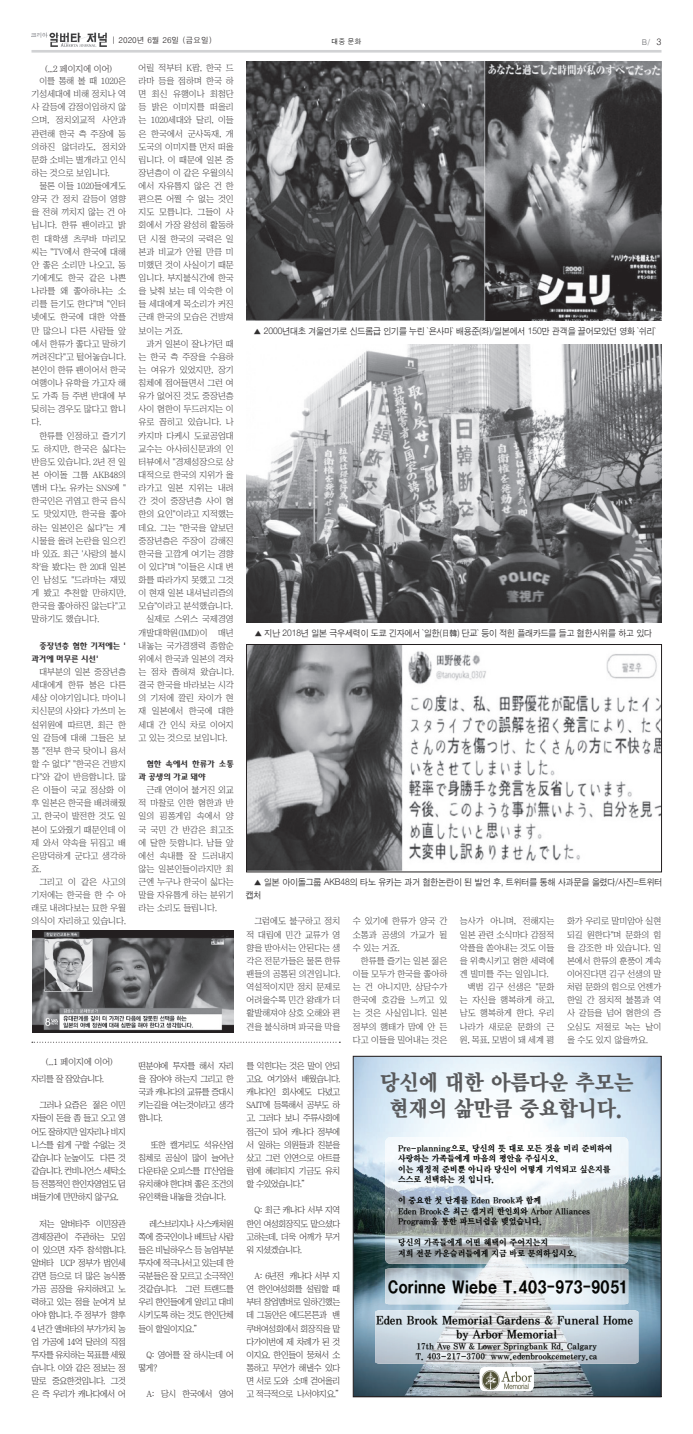
<style>
.page{position:relative;width:693px;height:1434px;background:#fff}
.page>*{position:absolute;margin:0;border:0;box-sizing:border-box;transform-origin:0 0}
.t1{font:21.96px/26.3px "YDIY Mj O360";color:#58595b;text-align:center;scale:.94 1}
.t2{font:17.15px "YDI Croun M";color:#040503;scale:.94 1}
.t3{font:12.25px/14.7px "YDIY Mj O360";letter-spacing:-.01em;color:#040503;text-align:center;scale:.94 1}
.t4{font:9.19px/13.1px "Sand Jg";letter-spacing:-.005em;color:#312f30;scale:.95 1}
.t5{font:8.75px/13.1px "Chosunilbo NM";letter-spacing:-.005em;color:#312f30;text-align:justify}
.t6{font:8.75px/13.1px "Chosunilbo NM";letter-spacing:-.05em;color:#231f20;text-align:justify}
.t7{font:8.75px/10.5px "YDIY Mj O360";color:#040503;scale:.94 1}
.t8{font:8.75px/13.1px "YDI2002";letter-spacing:-.005em;color:#312f30}
.t9{font:7.88px "H2 gtr M";color:#231f20}
.t10{font:7.88px "H2 gtr M";color:#6c6d70}
.t11{font:7px "H2 gtr M";color:#000}
.s1{font-size:8.75px;color:#231f20}
</style>
<div class="page">
<hr style="left:32px;top:50px;width:630px;height:3px;background:#d1d2d4">
<img style="left:32px;top:32px;width:74px;height:15px">
<svg style="left:355px;top:1057px;width:305px;height:337px"></svg>
<img style="left:385px;top:1268px;width:243px;height:36px">
<img style="left:375px;top:1310px;width:263px;height:53px">
<img style="left:385px;top:1137px;width:243px;height:126px">
<svg style="left:480px;top:1366px;width:54px;height:24px"></svg>
<img style="left:481px;top:1367px;width:51px;height:22px">
<div style="left:353px;top:1055px;width:309px;height:341px;border:1px solid #231f20"></div>
<svg style="left:32px;top:1041px;width:308px;height:1px"></svg>
<img style="left:247px;top:61px;width:415px;height:259px">
<img style="left:248px;top:646px;width:412px;height:224px">
<div style="left:246px;top:644px;width:416px;height:228px;border:1px solid #231f20"></div>
<img style="left:247px;top:345px;width:415px;height:277px">
<img style="left:32px;top:930px;width:202px;height:102px">
<p class="t9" style="left:112px;top:36px;width:102px">| 2020년 6월 26일 (금요일)</p>
<p class="t11" style="left:331px;top:38px;width:32px">대중 문화</p>
<p class="t10" style="left:642px;top:38px;width:21px">B/ <span class="s1">3</span></p>
<p class="t6" style="left:45px;top:62px;width:69px">(...2 페이지에 이어)</p>
<p class="t5" style="left:32px;top:74px;width:96px;text-indent:8px">이를 통해 볼 때 1020은 기성세대에 비해 정치나 역 사 갈등에 감정이입하지 않 으며, 정치외교적 사안과 관련해 한국 측 주장에 동 의하진 않더라도, 정치와 문화 소비는 별개라고 인식 하는 것으로 보입니다.</p>
<p class="t5" style="left:32px;top:179px;width:96px;text-indent:8px">물론 이들 1020들에게도 양국 간 정치 갈등이 영향 을 전혀 끼치지 않는 건 아 닙니다. 한류 팬이라고 밝 힌 대학생 츠쿠바 마리모 씨는 "TV에서 한국에 대해 안 좋은 소리만 나오고, 동 기에게도 한국 같은 나쁜 나라를 왜 좋아하냐는 소 리를 듣기도 한다"며 "인터 넷에도 한국에 대한 악플 만 많으니 다른 사람들 앞 에서 한류가 좋다고 말하기 꺼려진다"고 털어놓습니다. 본인이 한류 팬이어서 한국 여행이나 유학을 가고자 해 도 가족 등 주변 반대에 부 딪히는 경우도 많다고 합니 다.</p>
<p class="t5" style="left:32px;top:429px;width:96px;text-indent:8px">한류를 인정하고 즐기기 도 하지만, 한국은 싫다는 반응도 있습니다. 2년 전 일 본 아이돌 그룹 AKB48의 멤버 다노 유카는 SNS에 " 한국인은 귀엽고 한국 음식 도 맛있지만, 한국을 좋아 하는 일본인은 싫다"는 게 시물을 올려 논란을 일으킨 바 있죠. 최근 '사랑의 불시 착'을 봤다는 한 20대 일본 인 남성도 "드라마는 재밌 게 봤고 추천할 만하지만, 한국을 좋아하진 않는다"고 말하기도 했습니다.</p>
<p class="t8" style="left:32px;top:639px;width:96px;text-indent:8px">중장년층 혐한 기저에는 ' 과거에 머무른 시선'</p>
<p class="t5" style="left:32px;top:665px;width:96px;text-indent:8px">대부분의 일본 중장년층 세대에게 한류 붐은 다른 세상 이야기입니다. 마이니 치신문의 사와다 가쓰미 논 설위원에 따르면, 최근 한 일 갈등에 대해 그들은 보 통 "전부 한국 탓이니 용서 할 수 없다" "한국은 건방지 다"와 같이 반응합니다. 많 은 이들이 국교 정상화 이 후 일본은 한국을 배려해줬 고, 한국이 발전한 것도 일 본이 도와줬기 때문인데 이 제 와서 약속을 뒤집고 배 은망덕하게 군다고 생각하 죠.</p>
<p class="t5" style="left:32px;top:875px;width:96px;text-indent:8px">그리고 이 같은 사고의 기저에는 한국을 한 수 아 래로 내려다보는 묘한 우월 의식이 자리하고 있습니다.</p>
<p class="t6" style="left:46px;top:1055px;width:69px">(...1 페이지에 이어)</p>
<p class="t6" style="left:32px;top:1072px;width:74px">자리를 잘 잡았습니다.</p>
<p class="t6" style="left:32px;top:1098px;width:96px;text-indent:8px">그러나 요즘은 젊은 이민 자들이 돈을 좀 들고 오고 영 어도 잘하지만 일자리나 비지 니스를 쉽게 구할 수없는 것 같습니다 눈높이도 다른 것 같습니다. 컨비니언스 세탁소 등 전통적인 한인자영업도 덤 벼들기에 만만하지 않구요.</p>
<p class="t6" style="left:32px;top:1216px;width:96px;text-indent:8px">저는 알버타주 이민장관 경제장관이 주관하는 모임 이 있으면 자주 참석합니다. 알버타 UCP 정부가 법인세 감면 등으로 더 많은 농식품 가공 공장을 유치하려고 노 력하고 있는 점을 눈여겨 보 아야 합니다. 주 정부가 향후 4 년간 앨버타의 부가가치 농 업 가공에 14억 달러의 직접 투자를 유치하는 목표를 세웠 습니다. 이와 같은 정보는 정 말로 중요한것입니다. 그것 은 즉 우리가 캐나다에서 어</p>
<p class="t5" style="left:139px;top:61px;width:97px">어릴 적부터 K팝, 한국 드 라마 등을 접하며 한국 하 면 최신 유행이나 최첨단 등 밝은 이미지를 떠올리 는 1020세대와 달리, 이들 은 한국에서 군사독재, 개 도국의 이미지를 먼저 떠올 립니다. 이 때문에 일본 중 장년층이 이 같은 우월의식 에서 자유롭지 않은 건 한 편으론 어쩔 수 없는 것인 지도 모릅니다. 그들이 사 회에서 가장 왕성히 활동하 던 시절 한국의 국력은 일 본과 비교가 안될 만큼 미 미했던 것이 사실이기 때문 입니다. 부지불식간에 한국 을 낮춰 보는 데 익숙한 이 들 세대에게 목소리가 커진 근래 한국의 모습은 건방져 보이는 거죠.</p>
<p class="t5" style="left:146px;top:337px;width:89px">과거 일본이 잘나가던 때</p>
<p class="t5" style="left:139px;top:350px;width:97px">는 한국 측 주장을 수용하</p>
<p class="t5" style="left:139px;top:363px;width:97px">는 여유가 있었지만, 장기</p>
<p class="t5" style="left:139px;top:376px;width:97px">침체에 접어들면서 그런 여</p>
<p class="t5" style="left:139px;top:389px;width:97px">유가 없어진 것도 중장년층</p>
<p class="t5" style="left:139px;top:402px;width:97px">사이 혐한이 두드러지는 이</p>
<p class="t5" style="left:139px;top:415px;width:97px">유로 꼽히고 있습니다. 나</p>
<p class="t5" style="left:139px;top:429px;width:97px">카지마 다케시 도쿄공업대</p>
<p class="t5" style="left:139px;top:442px;width:97px">교수는 아사히신문과의 인</p>
<p class="t5" style="left:139px;top:455px;width:97px">터뷰에서 "경제성장으로 상</p>
<p class="t5" style="left:139px;top:468px;width:97px">대적으로 한국의 지위가 올</p>
<p class="t5" style="left:139px;top:481px;width:97px">라가고 일본 지위는 내려</p>
<p class="t5" style="left:139px;top:494px;width:97px">간 것이 중장년층 사이 혐</p>
<p class="t5" style="left:139px;top:507px;width:97px">한의 요인"이라고 지적했는</p>
<p class="t5" style="left:139px;top:520px;width:97px">데요. 그는 "한국을 얕보던</p>
<p class="t5" style="left:139px;top:534px;width:97px">중장년층은 주장이 강해진</p>
<p class="t5" style="left:139px;top:547px;width:97px">한국을 고깝게 여기는 경향</p>
<p class="t5" style="left:139px;top:560px;width:97px">이 있다"며 "이들은 시대 변</p>
<p class="t5" style="left:139px;top:573px;width:97px">화를 따라가지 못했고 그것</p>
<p class="t5" style="left:139px;top:586px;width:97px">이 현재 일본 내셔널리즘의</p>
<p class="t5" style="left:139px;top:599px;width:96px">모습"이라고 분석했습니다.</p>
<p class="t5" style="left:146px;top:612px;width:89px">실제로 스위스 국제경영</p>
<p class="t5" style="left:139px;top:625px;width:97px">개발대학원(IMD)이 매년</p>
<p class="t5" style="left:139px;top:639px;width:97px">내놓는 국가경쟁력 종합순</p>
<p class="t5" style="left:139px;top:652px;width:97px">위에서 한국과 일본의 격차</p>
<p class="t5" style="left:139px;top:665px;width:97px">는 점차 좁혀져 왔습니다.</p>
<p class="t5" style="left:139px;top:678px;width:97px">결국 한국을 바라보는 시각</p>
<p class="t5" style="left:139px;top:691px;width:97px">의 기저에 깔린 차이가 현</p>
<p class="t5" style="left:139px;top:704px;width:97px">재 일본에서 한국에 대한</p>
<p class="t5" style="left:139px;top:717px;width:97px">세대 간 인식 차로 이어지</p>
<p class="t5" style="left:139px;top:730px;width:90px">고 있는 것으로 보입니다.</p>
<p class="t8" style="left:139px;top:757px;width:97px;text-indent:8px">혐한 속에서 한류가 소통 과 공생의 가교 돼야</p>
<p class="t5" style="left:139px;top:783px;width:97px;text-indent:8px">근래 연이어 불거진 외교 적 마찰로 인한 혐한과 반 일의 핑퐁게임 속에서 양 국 국민 간 반감은 최고조 에 달한 듯합니다. 남들 앞 에선 속내를 잘 드러내지 않는 일본인들이라지만 최 근엔 누구나 한국이 싫다는 말을 자유롭게 하는 분위기 라는 소리도 들립니다.</p>
<p class="t6" style="left:139px;top:1059px;width:97px">떤분야에 투자를 해서 자리 을 잡아야 하는지 그리고 한 국과 캐나다의 교류를 증대시 키는길을 여는것이라고 생각 합니다.</p>
<p class="t6" style="left:139px;top:1137px;width:97px;text-indent:12px">또한 캘거리도 석유산업 침체로 공실이 많이 늘어난 다운타운 오피스를 IT산업을 유치해야 한다며 좋은 조건의 유인책을 내놓을 것습니다.</p>
<p class="t6" style="left:139px;top:1216px;width:97px;text-indent:11px">레스브리지나 사스캐처원 쪽에 중국인이나 베트남 사람 들은 비닐하우스 등 농업부분 투자에 적극나서고 있는데 한 국분들은 잘 모르고 소극적인 것같습니다. 그런 트랜드를 우리 한인들에게 알리고 대비 시키도록 하는 것도 한인단체 들이 할일이지요.”</p>
<p class="t6" style="left:139px;top:1347px;width:97px;text-indent:8px">Q: 영어를 잘 하시는데 어 떻게?</p>
<p class="t6" style="left:146px;top:1387px;width:89px">A: 당시 한국에서 영어</p>
<p class="t4" style="left:254px;top:324px;width:425px">▲ 2000년대초 겨울연가로 신드롬급 인기를 누린 `욘사마` 배용준(좌)/일본에서 150만 관객을 끌어모았던 영화 `쉬리`</p>
<p class="t4" style="left:254px;top:626px;width:420px">▲ 지난 2018년 일본 극우세력이 도쿄 긴자에서 `일한(日韓) 단교` 등이 적힌 플래카드를 들고 혐한시위를 하고 있다</p>
<p class="t4" style="left:246px;top:876px;width:440px;text-indent:8px">▲ 일본 아이돌그룹 AKB48의 타노 유카는 과거 혐한논란이 된 발언 후, 트위터를 통해 사과문을 올렸다/사진=트위터 캡처</p>
<p class="t5" style="left:247px;top:914px;width:95px;text-indent:8px">그럼에도 불구하고 정치 적 대립에 민간 교류가 영 향을 받아서는 안된다는 생 각은 전문가들은 물론 한류 팬들의 공통된 의견입니다. 역설적이지만 정치 문제로 어려울수록 민간 왕래가 더 활발해져야 상호 오해와 편 견을 불식하며 파국을 막을</p>
<p class="t5" style="left:353px;top:914px;width:96px">수 있기에 한류가 양국 간 소통과 공생의 가교가 될 수 있는 거죠.</p>
<p class="t5" style="left:353px;top:954px;width:96px;text-indent:8px">한류를 즐기는 일본 젊은 이들 모두가 한국을 좋아하 는 건 아니지만, 상당수가 한국에 호감을 느끼고 있 는 것은 사실입니다. 일본 정부의 행태가 맘에 안 든 다고 이들을 밀어내는 것은</p>
<p class="t5" style="left:460px;top:914px;width:96px">능사가 아니며, 전해지는</p>
<p class="t5" style="left:460px;top:927px;width:96px">일본 관련 소식마다 감정적</p>
<p class="t5" style="left:460px;top:940px;width:96px">악플을 쏟아내는 것도 이들</p>
<p class="t5" style="left:460px;top:954px;width:96px">을 위축시키고 혐한 세력에</p>
<p class="t5" style="left:460px;top:967px;width:90px">겐 빌미를 주는 일입니다.</p>
<p class="t5" style="left:468px;top:980px;width:88px">백범 김구 선생은 "문화</p>
<p class="t5" style="left:460px;top:993px;width:96px">는 자신을 행복하게 하고,</p>
<p class="t5" style="left:460px;top:1006px;width:96px">남도 행복하게 한다. 우리</p>
<p class="t5" style="left:460px;top:1019px;width:96px">나라가 새로운 문화의 근</p>
<p class="t5" style="left:460px;top:1032px;width:96px">원, 목표, 모범이 돼 세계 평</p>
<p class="t5" style="left:567px;top:914px;width:96px">화가 우리로 말미암아 실현 되길 원한다"며 문화의 힘 을 강조한 바 있습니다. 일 본에서 한류의 훈풍이 계속 이어진다면 김구 선생의 말 처럼 문화의 힘으로 언젠가 한일 간 정치적 불통과 역 사 갈등을 넘어 혐한의 증 오심도 저절로 녹는 날이 올 수도 있지 않을까요.</p>
<p class="t6" style="left:247px;top:1059px;width:95px">를 익힌다는 것은 말이 안되 고요. 여기와서 배웠습니다. 캐나다인 회사에도 다녔고 SAIT에 등록해서 공부도 하 고. 그러다 보니 주류사회에 접근이 되어 캐나다 정부에 서 일하는 의원들과 친분을 샀고 그런 인연으로 아트클 럽에 헤리티지 기금도 유치 할 수있었습니다.”</p>
<p class="t6" style="left:247px;top:1203px;width:95px;text-indent:8px">Q: 최근 캐나다 서부 지역 한인 여성회장직도 맡으셨다 고하는데, 더욱 어깨가 무거 워 지셨겠습니다.</p>
<p class="t6" style="left:247px;top:1269px;width:95px;text-indent:8px">A: 6년전 캐나다 서부 지 연 한인여성회를 설립할 때 부터 창업멤버로 일하긴했는 데 그동안은 에드몬튼과 밴 쿠버여성회에서 회장직을 맡 다가이번에 제 차례가 된 것 이지요. 한인들이 뭉쳐서 소 통하고 무언가 해낼수 있다 면 서로 도와 소매 걷어올리 고 적극적으로 나서야지요.”</p>
<h1 class="t1" style="left:380px;top:1069px;width:271px">당신에 대한 아름다운 추모는 현재의 삶만큼 중요합니다.</h1>
<p class="t7" style="left:398px;top:1143px;width:230px">Pre-planning으로, 당신의 뜻 대로 모든 것을 미리 준비하여 사랑하는 가족들에게 마음의 평안을 주십시오.<br>이는 재정적 준비뿐 아니라 당신이 어떻게 기억되고 싶은지를 스스로 선택하는 것 입니다.</p>
<p class="t7" style="left:398px;top:1195px;width:206px">이 중요한 첫 단계를 Eden Brook과 함께<br>Eden Brook은 최근 캘거리 한인회와 Arbor Alliances<br>Program을 통한 파트너쉽을 맺었습니다.</p>
<p class="t7" style="left:398px;top:1237px;width:192px">당신의 가족들에게 어떤 혜택이 주어지는지<br>저희 전문 카운슬러들에게 지금 바로 문의하십시오.</p>
<h2 class="t2" style="left:388px;top:1277px;width:254px">Corinne Wiebe T.403-973-9051</h2>
<h3 class="t3" style="left:376px;top:1312px;width:275px">Eden Brook Memorial Gardens &amp; Funeral Home by Arbor Memorial</h3>
<p class="t7" style="left:416px;top:1341px;width:195px">17th Ave SW &amp; Lower Springbank Rd. Calgary<br>T. 403-217-3700 www.edenbrookcemetery.ca</p>
</div>
